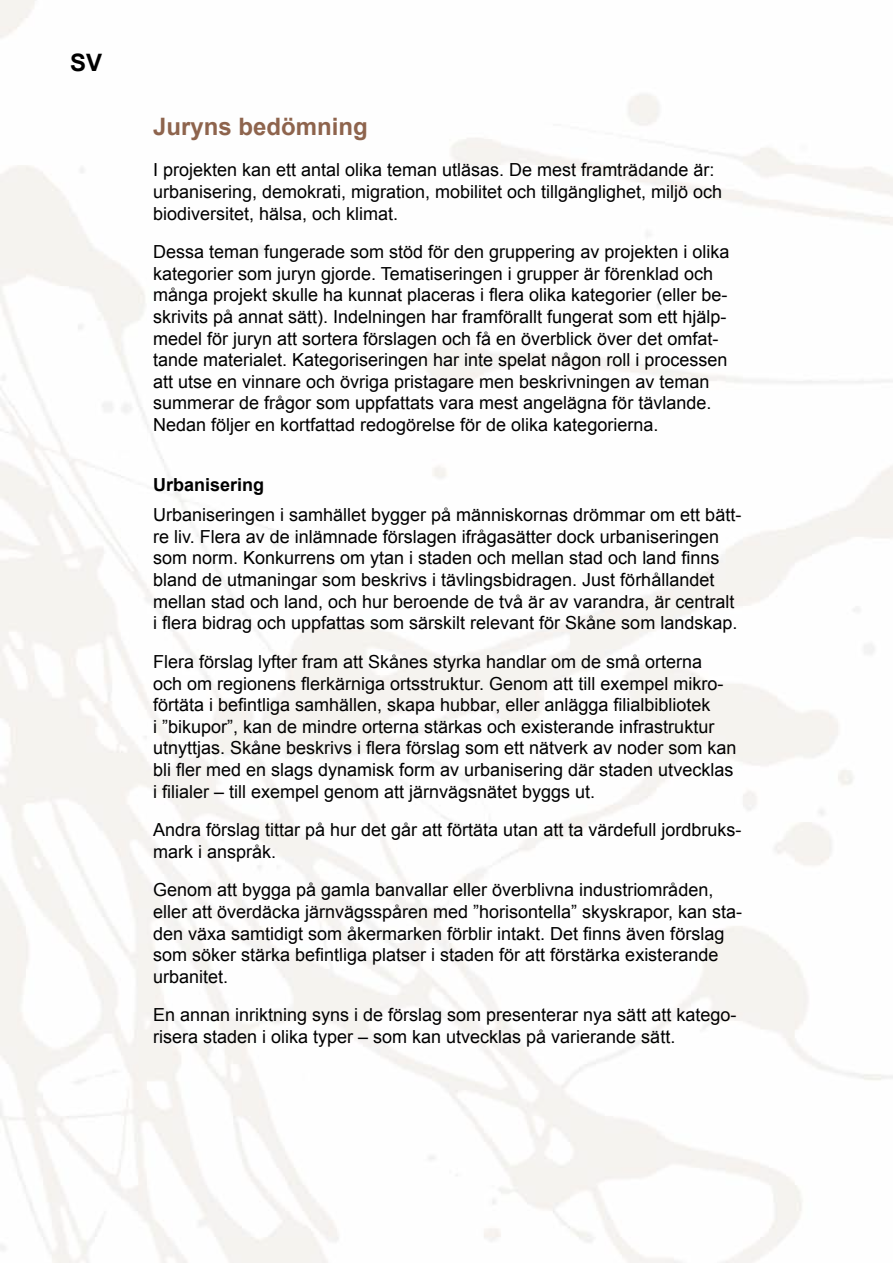
<style>
.page{position:relative;width:893px;height:1263px;background:#fff}
.page>*{position:absolute;margin:0;border:0;box-sizing:border-box;transform-origin:0 0}
.t1{font:700 24px "Arial";color:#8e644d}
.t2{font:700 24px "Arial";color:#000}
.t3{font:18px/21.6px "Arial";color:#000}
.t4{font:700 18px "Arial";color:#000}
</style>
<div class="page">
<h1 class="t2" style="left:70px;top:47px;width:34px">SV</h1>
<h1 class="t1" style="left:153px;top:111px;width:216px">Juryns bedömning</h1>
<p class="t3" style="left:153px;top:159px;width:571px">I projekten kan ett antal olika teman utläsas. De mest framträdande är: urbanisering, demokrati, migration, mobilitet och tillgänglighet, miljö och biodiversitet, hälsa, och klimat.</p>
<p class="t3" style="left:153px;top:241px;width:578px">Dessa teman fungerade som stöd för den gruppering av projekten i olika kategorier som juryn gjorde. Tematiseringen i grupper är förenklad och många projekt skulle ha kunnat placeras i flera olika kategorier (eller be&shy;skrivits på annat sätt). Indelningen har framförallt fungerat som ett hjälp&shy;medel för juryn att sortera förslagen och få en överblick över det omfat&shy;tande materialet. Kategoriseringen har inte spelat någon roll i processen att utse en vinnare och övriga pristagare men beskrivningen av teman summerar de frågor som uppfattats vara mest angelägna för tävlande.<br>Nedan följer en kortfattad redogörelse för de olika kategorierna.</p>
<p class="t4" style="left:153px;top:473px;width:113px">Urbanisering</p>
<p class="t3" style="left:153px;top:504px;width:590px">Urbaniseringen i samhället bygger på människornas drömmar om ett bätt&shy;re liv. Flera av de inlämnade förslagen ifrågasätter dock urbaniseringen som norm. Konkurrens om ytan i staden och mellan stad och land finns bland de utmaningar som beskrivs i tävlingsbidragen. Just förhållandet mellan stad och land, och hur beroende de två är av varandra, är centralt i flera bidrag och uppfattas som särskilt relevant för Skåne som landskap.</p>
<p class="t3" style="left:153px;top:651px;width:585px">Flera förslag lyfter fram att Skånes styrka handlar om de små orterna<br>och om regionens flerkärniga ortsstruktur. Genom att till exempel mikro&shy;förtäta i befintliga samhällen, skapa hubbar, eller anlägga filialbibliotek<br>i ”bikupor”, kan de mindre orterna stärkas och existerande infrastruktur utnyttjas. Skåne beskrivs i flera förslag som ett nätverk av noder som kan bli fler med en slags dynamisk form av urbanisering där staden utvecklas i filialer – till exempel genom att järnvägsnätet byggs ut.</p>
<p class="t3" style="left:153px;top:819px;width:590px">Andra förslag tittar på hur det går att förtäta utan att ta värdefull jordbruks&shy;mark i anspråk.</p>
<p class="t3" style="left:153px;top:879px;width:590px">Genom att bygga på gamla banvallar eller överblivna industriområden, eller att överdäcka järnvägsspåren med ”horisontella” skyskrapor, kan sta&shy;den växa samtidigt som åkermarken förblir intakt. Det finns även förslag som söker stärka befintliga platser i staden för att förstärka existerande urbanitet.</p>
<p class="t3" style="left:153px;top:1004px;width:585px">En annan inriktning syns i de förslag som presenterar nya sätt att katego&shy;risera staden i olika typer – som kan utvecklas på varierande sätt.</p>
</div>
